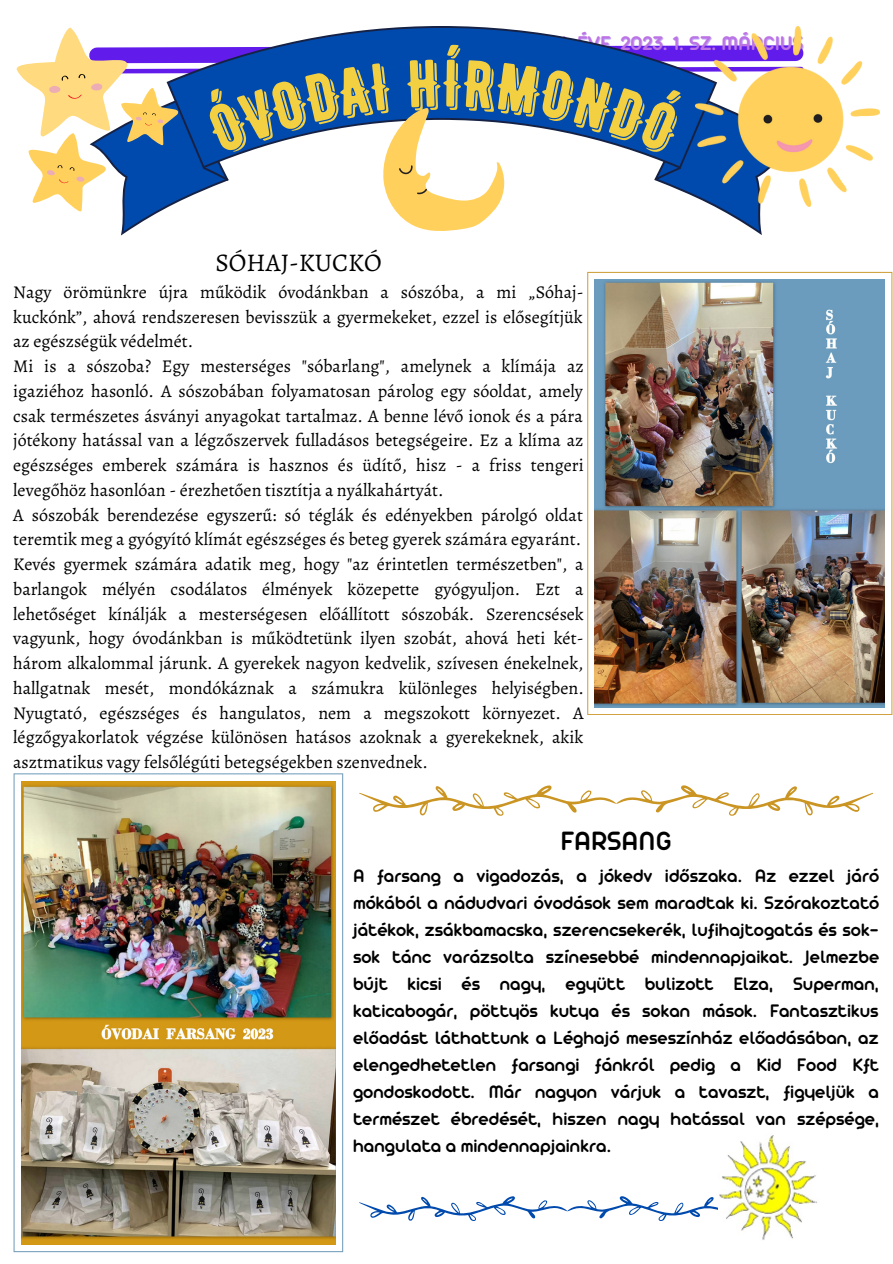
<style>
.page{position:relative;width:893px;height:1264px;background:#fff}
.page>*{position:absolute;margin:0;border:0;box-sizing:border-box;transform-origin:0 0}
.t1{font:600 28.5px "Arista Pro";color:#000}
.t2{font:25.5px "Alegreya";color:#000}
.t3{font:600 21.45px "Arista Pro";color:#bc73e4}
.t4{font:600 19.5px/27px "Arista Pro";color:#000;text-align:justify}
.t5{font:18px/24.8px "Alegreya";color:#000}
</style>
<div class="page">
<img style="left:811px;top:36px;width:68px;height:169px">
<svg style="left:14px;top:773px;width:329px;height:479px"></svg>
<img style="left:22px;top:781px;width:313px;height:463px">
<svg style="left:587px;top:272px;width:305px;height:443px"></svg>
<img style="left:594px;top:279px;width:290px;height:428px">
<svg style="left:359px;top:785px;width:514px;height:30px"></svg>
<svg style="left:359px;top:1196px;width:359px;height:24px"></svg>
<img style="left:719px;top:1135px;width:98px;height:105px">
<svg style="left:16px;top:27px;width:795px;height:208px"></svg>
<p class="t3" style="left:533px;top:37px;width:271px">XVII. ÉVF. 2023. 1. SZ. MÁRCIUS</p>
<h2 class="t2" style="left:215px;top:245px;width:168px">SÓHAJ-KUCKÓ</h2>
<p class="t5" style="left:13px;top:279px;width:572px">Nagy örömünkre újra működik óvodánkban a sószóba, a mi „Sóhaj&shy;kuckónk”, ahová rendszeresen bevisszük a gyermekeket, ezzel is elősegítjük az egészségük védelmét.<br>Mi is a sószoba? Egy mesterséges "sóbarlang", amelynek a klímája az igaziéhoz hasonló. A sószobában folyamatosan párolog egy sóoldat, amely csak természetes ásványi anyagokat tartalmaz. A benne lévő ionok és a pára jótékony hatással van a légzőszervek fulladásos betegségeire. Ez a klíma az egészséges emberek számára is hasznos és üdítő, hisz - a friss tengeri levegőhöz hasonlóan - érezhetően tisztítja a nyálkahártyát.<br>A sószobák berendezése egyszerű: só téglák és edényekben párolgó oldat teremtik meg a gyógyító klímát egészséges és beteg gyerek számára egyaránt.<br>Kevés gyermek számára adatik meg, hogy "az érintetlen természetben", a barlangok mélyén csodálatos élmények közepette gyógyuljon. Ezt a lehetőséget kínálják a mesterségesen előállított sószobák. Szerencsések vagyunk, hogy óvodánkban is működtetünk ilyen szobát, ahová heti két&shy;három alkalommal járunk. A gyerekek nagyon kedvelik, szívesen énekelnek, hallgatnak mesét, mondókáznak a számukra különleges helyiségben.<br>Nyugtató, egészséges és hangulatos, nem a megszokott környezet. A légzőgyakorlatok végzése különösen hatásos azoknak a gyerekeknek, akik asztmatikus vagy felsőlégúti betegségekben szenvednek.</p>
<h1 class="t1" style="left:560px;top:831px;width:113px">FARSANG</h1>
<p class="t4" style="left:353px;top:864px;width:527px">A farsang a vigadozás, a jókedv időszaka. Az ezzel járó mókából a nádudvari óvodások sem maradtak ki. Szórakoztató játékok, zsákbamacska, szerencsekerék, lufihajtogatás és sok&shy;sok tánc varázsolta színesebbé mindennapjaikat. Jelmezbe bújt kicsi és nagy, együtt bulizott Elza, Superman, katicabogár, pöttyös kutya és sokan mások. Fantasztikus előadást láthattunk a Léghajó meseszínház előadásában, az elengedhetetlen farsangi fánkról pedig a Kid Food Kft gondoskodott. Már nagyon várjuk a tavaszt, figyeljük a természet ébredését, hiszen nagy hatással van szépsége, hangulata a mindennapjainkra.</p>
</div>
